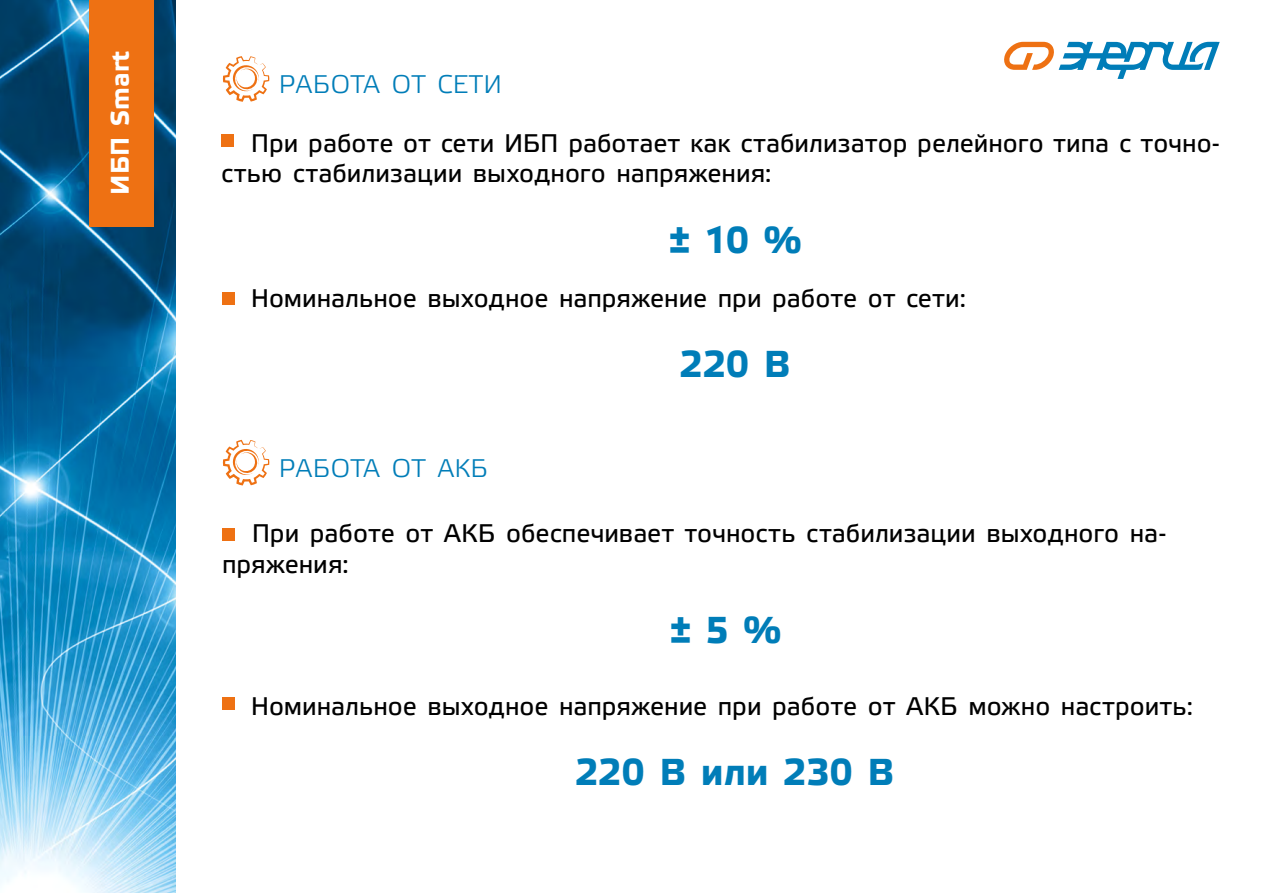
<style>
.page{position:relative;width:1263px;height:893px;background:#fff}
.page>*{position:absolute;margin:0;border:0;box-sizing:border-box;transform-origin:0 0}
.t1{font:700 37.5px "Etelka Text Pro";letter-spacing:-.01em;color:#007db8}
.t2{font:25.5px/30.6px "Etelka Text Pro";color:#000}
.t3{font:25.5px "Etelka Light Pro";letter-spacing:.01em;color:#007db8}
.t4{font:700 25.5px "Etelka Text Pro";letter-spacing:.01em;color:#fff}
</style>
<div class="page">
<img style="left:1px;top:0;width:174px;height:893px">
<div style="left:90px;top:0;width:64px;height:226px;background:#ee7113"></div>
<svg style="left:1004px;top:42px;width:216px;height:37px"></svg>
<svg style="left:223px;top:56px;width:46px;height:46px"></svg>
<div style="left:221px;top:134px;width:13px;height:13px;background:#ee7113"></div>
<div style="left:222px;top:293px;width:13px;height:12px;background:#ee7113"></div>
<svg style="left:223px;top:440px;width:46px;height:45px"></svg>
<div style="left:222px;top:697px;width:13px;height:12px;background:#ee7113"></div>
<div style="left:222px;top:528px;width:13px;height:13px;background:#ee7113"></div>
<p class="t4" style="left:106px;top:195px;width:145px;rotate:-90deg">ИБП Smart</p>
<p class="t3" style="left:279px;top:71px;width:225px">РАБОТА ОТ СЕТИ</p>
<p class="t2" style="left:221px;top:129px;width:1000px;text-indent:30px">При работе от сети ИБП работает как стабилизатор релейного типа с точно&shy;стью стабилизации выходного напряжения:</p>
<h1 class="t1" style="left:669px;top:219px;width:134px">± 10 %</h1>
<p class="t2" style="left:251px;top:284px;width:717px">Номинальное выходное напряжение при работе от сети:</p>
<h1 class="t1" style="left:679px;top:344px;width:113px">220 В</h1>
<p class="t3" style="left:279px;top:455px;width:211px">РАБОТА ОТ АКБ</p>
<p class="t2" style="left:222px;top:520px;width:945px;text-indent:30px">При работе от АКБ обеспечивает точность стабилизации выходного на&shy;пряжения:</p>
<h1 class="t1" style="left:670px;top:610px;width:113px">± 5 %</h1>
<p class="t2" style="left:251px;top:692px;width:944px">Номинальное выходное напряжение при работе от АКБ можно настроить:</p>
<h1 class="t1" style="left:575px;top:751px;width:321px">220 В или 230 В</h1>
</div>
